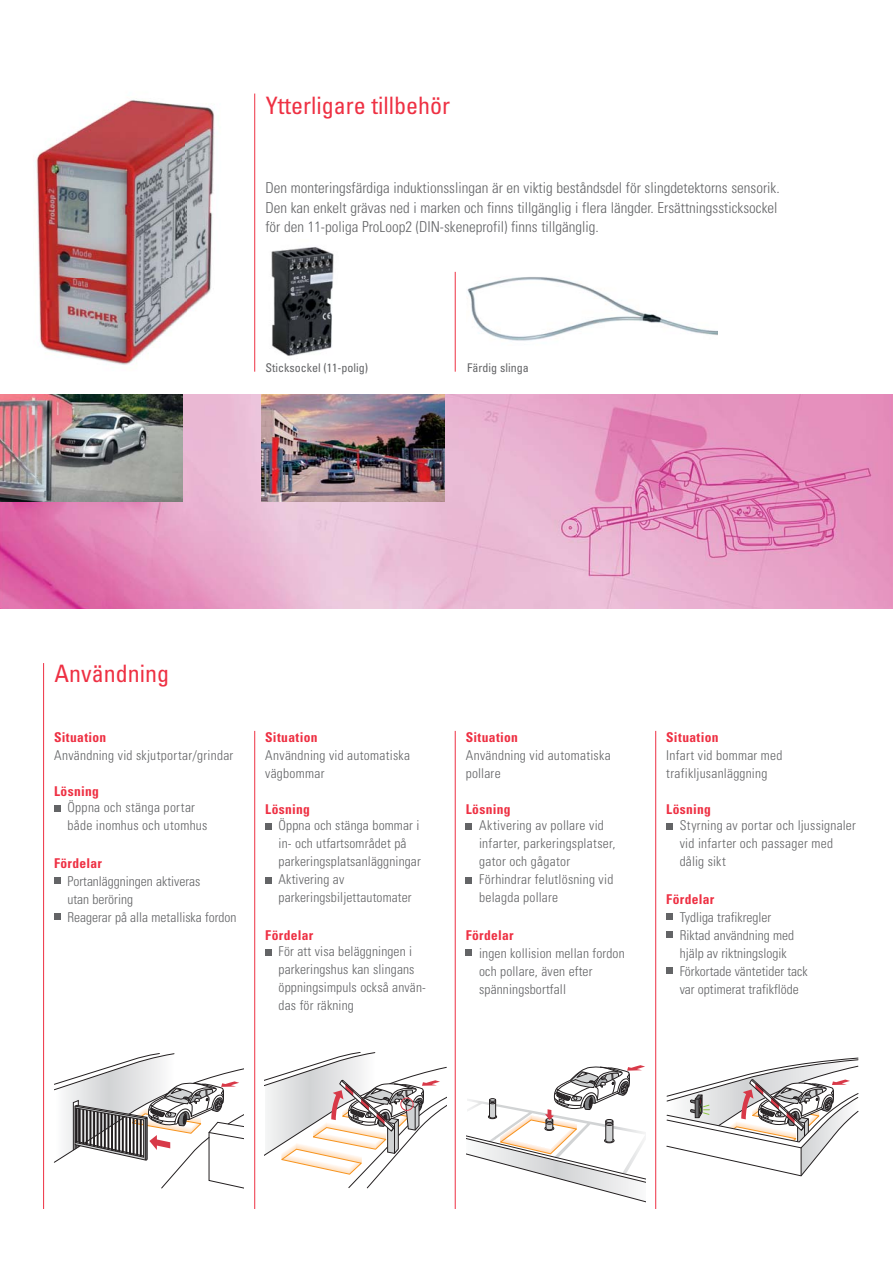
<style>
.page{position:relative;width:893px;height:1263px;background:#fff}
.page>*{position:absolute;margin:0;border:0;box-sizing:border-box;transform-origin:0 0}
.t1{font:condensed 24px "Univers";color:#ee3043}
.t2{font:300 condensed 15px/19.5px "Univers";color:#636466}
.t3{font:300 condensed 13.5px/18px "Univers";letter-spacing:.01em;color:#636466}
.t4{font:700 condensed 13.5px "Univers";letter-spacing:.025em;color:#ee3043}
.t5{font:condensed 12px "Univers";color:#636466}
</style>
<div class="page">
<img style="left:0;top:394px;width:893px;height:215px">
<img style="left:0;top:394px;width:183px;height:107px">
<img style="left:261px;top:394px;width:183px;height:107px">
<svg style="left:265px;top:1052px;width:182px;height:136px"></svg>
<svg style="left:466px;top:1065px;width:180px;height:138px"></svg>
<svg style="left:54px;top:1053px;width:189px;height:135px"></svg>
<hr style="left:254px;top:731px;width:1px;height:478px;background:#ee3043">
<hr style="left:455px;top:731px;width:1px;height:478px;background:#ee3043">
<hr style="left:254px;top:94px;width:1px;height:278px;background:#ee3043">
<hr style="left:43px;top:663px;width:1px;height:546px;background:#ee3043">
<svg style="left:666px;top:1058px;width:192px;height:118px"></svg>
<hr style="left:655px;top:731px;width:1px;height:478px;background:#ee3043">
<img style="left:35px;top:99px;width:180px;height:266px">
<img style="left:467px;top:277px;width:251px;height:64px">
<hr style="left:455px;top:272px;width:1px;height:100px;background:#ee3043">
<img style="left:271px;top:247px;width:63px;height:109px">
<svg style="left:54px;top:806px;width:6px;height:6px"></svg>
<svg style="left:54px;top:878px;width:6px;height:6px"></svg>
<svg style="left:54px;top:914px;width:6px;height:6px"></svg>
<div style="left:265px;top:824px;width:7px;height:6px;background:#636466"></div>
<div style="left:265px;top:878px;width:7px;height:6px;background:#636466"></div>
<div style="left:265px;top:950px;width:7px;height:6px;background:#636466"></div>
<svg style="left:466px;top:824px;width:6px;height:6px"></svg>
<svg style="left:466px;top:878px;width:6px;height:6px"></svg>
<svg style="left:466px;top:950px;width:6px;height:6px"></svg>
<svg style="left:666px;top:824px;width:6px;height:6px"></svg>
<svg style="left:666px;top:914px;width:6px;height:6px"></svg>
<svg style="left:666px;top:932px;width:6px;height:6px"></svg>
<svg style="left:666px;top:968px;width:6px;height:6px"></svg>
<h1 class="t1" style="left:266px;top:96px;width:186px">Ytterligare tillbehör</h1>
<p class="t2" style="left:265px;top:180px;width:516px">Den monteringsfärdiga induktionsslingan är en viktig beståndsdel för slingdetektorns sensorik.<br>Den kan enkelt grävas ned i marken och finns tillgänglig i flera längder. Ersättningssticksockel för den 11-poliga ProLoop2 (DIN-skeneprofil) finns tillgänglig.</p>
<p class="t5" style="left:265px;top:364px;width:104px">Sticksockel (11-polig)</p>
<p class="t5" style="left:467px;top:364px;width:63px">Färdig slinga</p>
<h1 class="t1" style="left:54px;top:665px;width:116px">Användning</h1>
<p class="t4" style="left:54px;top:732px;width:54px">Situation</p>
<p class="t3" style="left:54px;top:747px;width:181px">Användning vid skjutportar/grindar</p>
<p class="t4" style="left:54px;top:786px;width:46px">Lösning</p>
<p class="t3" style="left:68px;top:800px;width:141px">Öppna och stänga portar både inomhus och utomhus</p>
<p class="t4" style="left:54px;top:858px;width:50px">Fördelar</p>
<p class="t3" style="left:68px;top:873px;width:171px">Portanläggningen aktiveras<br>utan beröring<br>Reagerar på alla metalliska fordon</p>
<p class="t4" style="left:265px;top:732px;width:54px">Situation</p>
<p class="t3" style="left:265px;top:747px;width:147px">Användning vid automatiska vägbommar</p>
<p class="t4" style="left:265px;top:804px;width:46px">Lösning</p>
<p class="t3" style="left:279px;top:818px;width:144px">Öppna och stänga bommar i in- och utfartsområdet på parkeringsplatsanläggningar<br>Aktivering av parkeringsbiljettautomater</p>
<p class="t4" style="left:265px;top:930px;width:50px">Fördelar</p>
<p class="t3" style="left:279px;top:944px;width:149px">För att visa beläggningen i parkeringshus kan slingans öppningsimpuls också använ&shy;das för räkning</p>
<p class="t4" style="left:466px;top:732px;width:54px">Situation</p>
<p class="t3" style="left:466px;top:747px;width:147px">Användning vid automatiska pollare</p>
<p class="t4" style="left:466px;top:804px;width:46px">Lösning</p>
<p class="t3" style="left:479px;top:818px;width:138px">Aktivering av pollare vid infarter, parkeringsplatser, gator och gågator<br>Förhindrar felutlösning vid belagda pollare</p>
<p class="t4" style="left:466px;top:930px;width:50px">Fördelar</p>
<p class="t3" style="left:479px;top:945px;width:147px">ingen kollision mellan fordon och pollare, även efter spänningsbortfall</p>
<p class="t4" style="left:666px;top:732px;width:54px">Situation</p>
<p class="t3" style="left:666px;top:747px;width:118px">Infart vid bommar med trafikljusanläggning</p>
<p class="t4" style="left:666px;top:804px;width:46px">Lösning</p>
<p class="t3" style="left:680px;top:818px;width:178px">Styrning av portar och ljussignaler vid infarter och passager med dålig sikt</p>
<p class="t4" style="left:666px;top:894px;width:50px">Fördelar</p>
<p class="t3" style="left:680px;top:909px;width:130px">Tydliga trafikregler<br>Riktad användning med hjälp av riktningslogik<br>Förkortade väntetider tack var optimerat trafikflöde</p>
</div>
